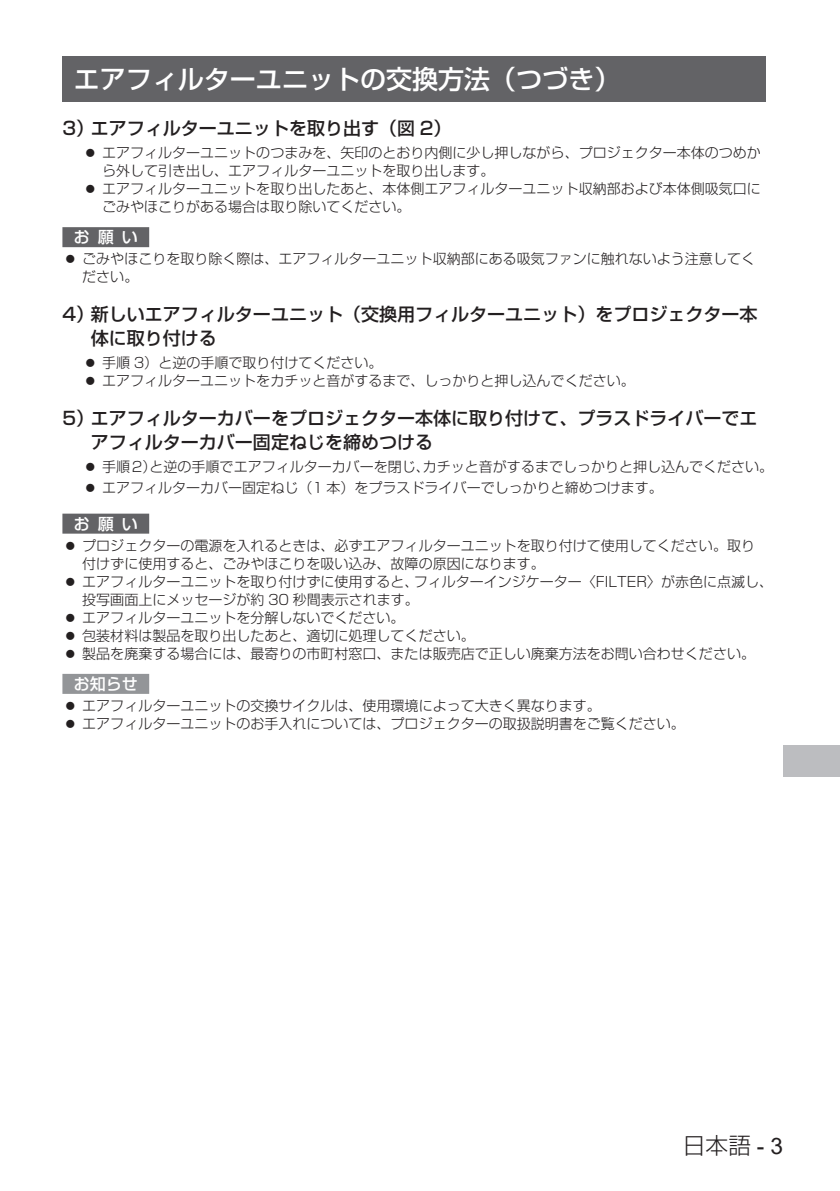
<style>
.page{position:relative;width:840px;height:1191px;background:#fff}
.page>*{position:absolute;margin:0;border:0;box-sizing:border-box;transform-origin:0 0}
.t1{font:500 26px "Shin Go Pro";color:#fff}
.t2{font:300 22.6px "Shin Go Pro";color:#231f20}
.t3{font:500 18px/24px "Shin Go Pro";color:#231f20}
.t4{font:500 16px "Shin Go Pro";letter-spacing:.5em;color:#fff}
.t5{font:300 14px/18px "Shin Go Pro";color:#231f20}
.s1{font-family:"Arial";font-weight:400}
</style>
<div class="page">
<div style="left:62px;top:57px;width:703px;height:45px;background:#636366"></div>
<div style="left:782px;top:746px;width:57px;height:31px;background:#bcbdc0"></div>
<div style="left:62px;top:227px;width:87px;height:20px;background:#636366"></div>
<div style="left:62px;top:513px;width:87px;height:20px;background:#636366"></div>
<div style="left:62px;top:674px;width:87px;height:20px;background:#939598"></div>
<h1 class="t1" style="left:74px;top:58px;width:548px">エアフィルターユニットの交換方法（つづき）</h1>
<p class="t3" style="left:62px;top:114px;width:390px">3）エアフィルターユニットを取り出す（図 2）</p>
<p class="t5" style="left:102px;top:142px;width:659px">エアフィルターユニットのつまみを、矢印のとおり内側に少し押しながら、プロジェクター本体のつめから外して引き出し、エアフィルターユニットを取り出します。<br>エアフィルターユニットを取り出したあと、本体側エアフィルターユニット収納部および本体側吸気口にごみやほこりがある場合は取り除いてください。</p>
<p class="t4" style="left:74px;top:224px;width:65px">お願い</p>
<p class="t5" style="left:82px;top:248px;width:674px">ごみやほこりを取り除く際は、エアフィルターユニット収納部にある吸気ファンに触れないよう注意してください。</p>
<p class="t3" style="left:91px;top:300px;width:667px;text-indent:-28px">4）新しいエアフィルターユニット（交換用フィルターユニット）をプロジェクター本体に取り付ける</p>
<p class="t5" style="left:102px;top:352px;width:533px">手順 3）と逆の手順で取り付けてください。<br>エアフィルターユニットをカチッと音がするまで、しっかりと押し込んでください。</p>
<p class="t3" style="left:91px;top:404px;width:667px;text-indent:-28px">5）エアフィルターカバーをプロジェクター本体に取り付けて、プラスドライバーでエアフィルターカバー固定ねじを締めつける</p>
<p class="t5" style="left:102px;top:455px;width:672px;line-height:20.8px">手順2）と逆の手順でエアフィルターカバーを閉じ、カチッと音がするまでしっかりと押し込んでください。エアフィルターカバー固定ねじ（1 本）をプラスドライバーでしっかりと締めつけます。</p>
<p class="t4" style="left:74px;top:510px;width:65px">お願い</p>
<p class="t5" style="left:82px;top:535px;width:692px">プロジェクターの電源を入れるときは、必ずエアフィルターユニットを取り付けて使用してください。取り<br>付けずに使用すると、ごみやほこりを吸い込み、故障の原因になります。<br>エアフィルターユニットを取り付けずに使用すると、フィルターインジケーター〈FILTER〉が赤色に点滅し、投写画面上にメッセージが約 30 秒間表示されます。<br>エアフィルターユニットを分解しないでください。<br>包装材料は製品を取り出したあと、適切に処理してください。<br>製品を廃棄する場合には、最寄りの市町村窓口、または販売店で正しい廃棄方法をお問い合わせください。</p>
<p class="t4" style="left:74px;top:671px;width:65px">お知らせ</p>
<p class="t5" style="left:82px;top:695px;width:604px">エアフィルターユニットの交換サイクルは、使用環境によって大きく異なります。<br>エアフィルターユニットのお手入れについては、プロジェクターの取扱説明書をご覧ください。</p>
<h2 class="t2" style="left:682px;top:1127px;width:102px">日本語 <span class="s1">- 3</span></h2>
</div>
